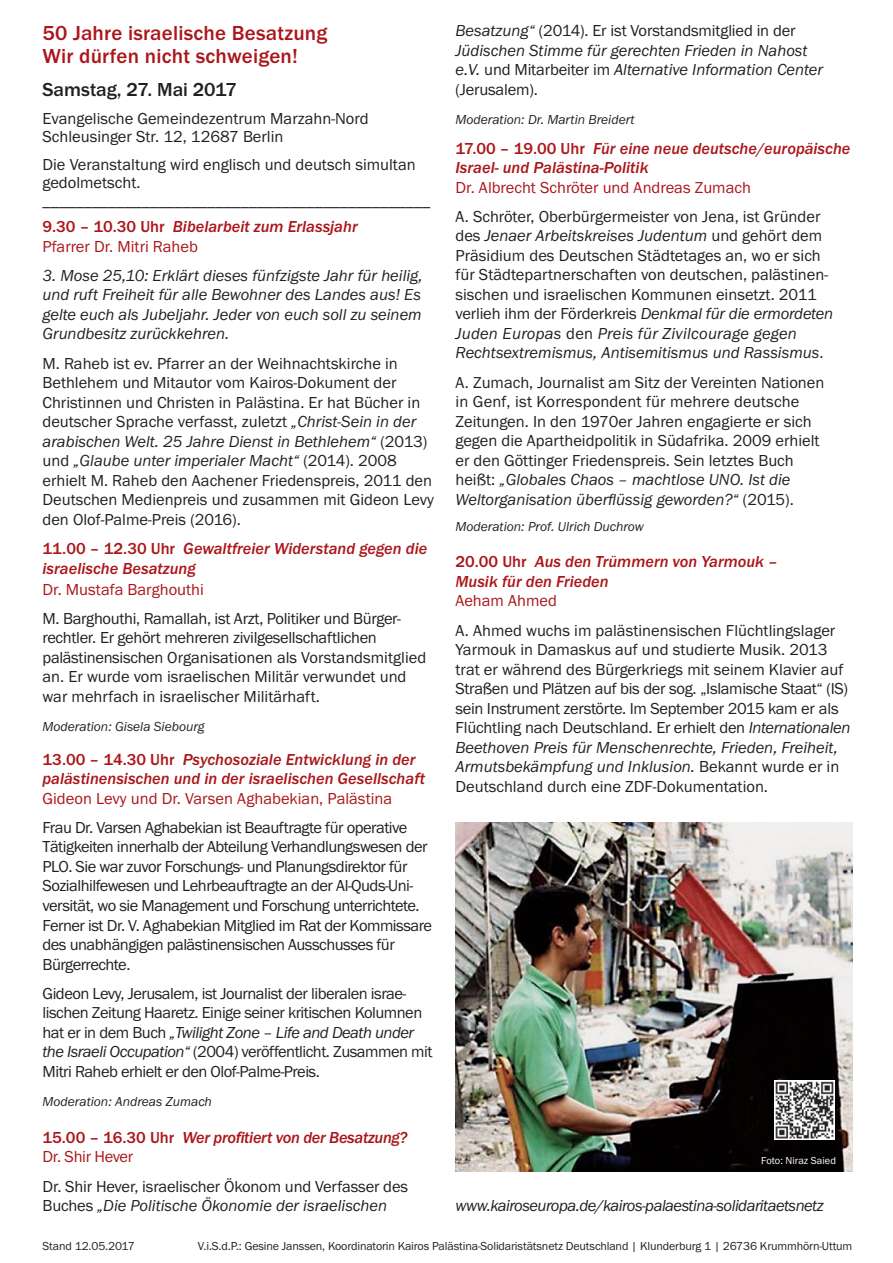
<style>
.page{position:relative;width:893px;height:1263px;background:#fff}
.page>*{position:absolute;margin:0;border:0;box-sizing:border-box;transform-origin:0 0}
.t1{font:700 21px/23.1px "Franklin Gothic";letter-spacing:.01em;color:#ab161a}
.t2{font:700 19.5px "Franklin Gothic";color:#231f20}
.t3{font:16.5px/19.5px "Franklin Gothic";letter-spacing:-.005em;color:#231f20}
.t4{font:16.5px/19.5px "Franklin Gothic";letter-spacing:-.03em;color:#231f20}
.t5{font:italic 700 16.5px/19.5px "Franklin Gothic";color:#ab161a}
.t6{font:italic 16.5px/19.5px "Franklin Gothic";color:#231f20;text-align:justify}
.t7{font:16.5px "Franklin Gothic";color:#ab161a}
.t8{font:italic 700 16.5px/19.5px "Franklin Gothic";letter-spacing:-.02em;color:#ab161a}
.t9{font:italic 16.5px "Franklin Gothic";letter-spacing:-.03em;color:#231f20}
.t10{font:italic 13.5px "Franklin Gothic";color:#231f20}
.t11{font:12px "Franklin Gothic";letter-spacing:-.01em;color:#231f20}
.t12{font:10.5px "Franklin Gothic";color:#fff}
.s1{font-style:normal}
.s2{font-weight:400;font-style:normal}
.s3{font-style:italic}
</style>
<div class="page">
<img style="left:455px;top:822px;width:397px;height:349px">
<img style="left:775px;top:1080px;width:59px;height:60px">
<p class="t1" style="left:43px;top:21px;width:286px">50 Jahre israelische Besatzung<br>Wir dürfen nicht schweigen!</p>
<p class="t2" style="left:43px;top:78px;width:196px">Samstag, 27. Mai 2017</p>
<p class="t3" style="left:43px;top:109px;width:328px;line-height:18.1px">Evangelische Gemeindezentrum Marzahn-Nord<br>Schleusinger Str. 12, 12687 Berlin</p>
<p class="t3" style="left:43px;top:156px;width:389px;line-height:18.1px">Die Veranstaltung wird englisch und deutsch simultan gedolmetscht. _______________________________________________</p>
<p class="t5" style="left:43px;top:217px;width:317px"><span class="s1">9.30 – 10.30 Uhr</span> Bibelarbeit zum Erlassjahr<br><span class="s2">Pfarrer Dr. Mitri Raheb</span></p>
<p class="t6" style="left:43px;top:266px;width:382px">3. Mose 25,10: Erklärt dieses fünfzigste Jahr für heilig, und ruft Freiheit für alle Bewohner des Landes aus! Es gelte euch als Jubeljahr. Jeder von euch soll zu seinem Grundbesitz zurückkehren.</p>
<p class="t3" style="left:43px;top:354px;width:393px">M. Raheb ist ev. Pfarrer an der Weihnachtskirche in Bethlehem und Mitautor vom Kairos-Dokument der Christinnen und Christen in Palästina. Er hat Bücher in deutscher Sprache verfasst, zuletzt <span class="s3">„Christ-Sein in der arabischen Welt. 25 Jahre Dienst in Bethlehem“</span> (2013) und <span class="s3">„Glaube unter imperialer Macht“</span> (2014). 2008 erhielt M. Raheb den Aachener Friedenspreis, 2011 den Deutschen Medienpreis und zusammen mit Gideon Levy den Olof-Palme-Preis (2016).</p>
<p class="t5" style="left:43px;top:539px;width:386px"><span class="s1">11.00 – 12.30 Uhr</span> Gewaltfreier Widerstand gegen die israelische Besatzung</p>
<p class="t7" style="left:43px;top:580px;width:163px">Dr. Mustafa Barghouthi</p>
<p class="t3" style="left:43px;top:609px;width:385px">M. Barghouthi, Ramallah, ist Arzt, Politiker und Bürger&shy;rechtler. Er gehört mehreren zivilgesellschaftlichen palästinensischen Organisationen als Vorstandsmitglied an. Er wurde vom israelischen Militär verwundet und war mehrfach in israelischer Militärhaft.</p>
<p class="t10" style="left:43px;top:719px;width:164px">Moderation: Gisela Siebourg</p>
<p class="t5" style="left:43px;top:750px;width:384px"><span class="s1">13.00 – 14.30 Uhr</span> Psychosoziale Entwicklung in der palästinensischen und in der israelischen Gesellschaft</p>
<p class="t7" style="left:43px;top:789px;width:351px">Gideon Levy und Dr. Varsen Aghabekian, Palästina</p>
<p class="t4" style="left:43px;top:818px;width:391px">Frau Dr. Varsen Aghabekian ist Beauftragte für operative Tätigkeiten innerhalb der Abteilung Verhandlungswesen der PLO. Sie war zuvor Forschungs- und Planungsdirektor für Sozialhilfewesen und Lehrbeauftragte an der Al-Quds-Uni&shy;versität, wo sie Management und Forschung unterrichtete.<br>Ferner ist Dr. V. Aghabekian Mitglied im Rat der Kommissare des unabhängigen palästinensischen Ausschusses für Bürgerrechte.</p>
<p class="t4" style="left:43px;top:984px;width:391px">Gideon Levy, Jerusalem, ist Journalist der liberalen israe&shy;lischen Zeitung Haaretz. Einige seiner kritischen Kolumnen hat er in dem Buch <span class="s3">„Twilight Zone – Life and Death under the Israeli Occupation“</span> (2004) veröffentlicht. Zusammen mit Mitri Raheb erhielt er den Olof-Palme-Preis.</p>
<p class="t10" style="left:43px;top:1094px;width:171px">Moderation: Andreas Zumach</p>
<p class="t8" style="left:43px;top:1128px;width:367px"><span class="s1">15.00 – 16.30 Uhr</span> Wer profitiert von der Besatzung?<br><span class="s2">Dr. Shir Hever</span></p>
<p class="t3" style="left:43px;top:1176px;width:367px">Dr. Shir Hever, israelischer Ökonom und Verfasser des<br>Buches <span class="s3">„Die Politische Ökonomie der israelischen</span></p>
<p class="t6" style="left:455px;top:22px;width:369px;text-align:left">Besatzung“ <span class="s1">(2014). Er ist Vorstandsmitglied in der </span>Jüdischen Stimme für gerechten Frieden in Nahost e.V. <span class="s1">und Mitarbeiter im</span> Alternative Information Center <span class="s1">(Jerusalem).</span></p>
<p class="t10" style="left:455px;top:112px;width:181px">Moderation: Dr. Martin Breidert</p>
<p class="t5" style="left:455px;top:139px;width:396px"><span class="s1">17.00 – 19.00 Uhr</span> Für eine neue deutsche/europäische<br>Israel- und Palästina-Politik</p>
<p class="t7" style="left:455px;top:178px;width:297px">Dr. Albrecht Schröter und Andreas Zumach</p>
<p class="t3" style="left:455px;top:207px;width:379px">A. Schröter, Oberbürgermeister von Jena, ist Gründer des <span class="s3">Jenaer Arbeitskreises Judentum</span> und gehört dem Präsidium des Deutschen Städtetages an, wo er sich für Städtepartnerschaften von deutschen, palästinen&shy;sischen und israelischen Kommunen einsetzt. 2011 verlieh ihm der Förderkreis <span class="s3">Denkmal für die ermordeten Juden Europas</span> den <span class="s3">Preis für Zivilcourage gegen Rechtsextremismus, Antisemitismus und Rassismus</span>.</p>
<p class="t3" style="left:455px;top:373px;width:370px">A. Zumach, Journalist am Sitz der Vereinten Nationen in Genf, ist Korrespondent für mehrere deutsche Zeitungen. In den 1970er Jahren engagierte er sich gegen die Apartheidpolitik in Südafrika. 2009 erhielt er den Göttinger Friedenspreis. Sein letztes Buch heißt: <span class="s3">„Globales Chaos – machtlose UNO. Ist die Weltorganisation überflüssig geworden?“</span> (2015).</p>
<p class="t10" style="left:455px;top:519px;width:190px">Moderation: Prof. Ulrich Duchrow</p>
<p class="t5" style="left:455px;top:552px;width:324px"><span class="s1">20.00 Uhr</span> Aus den Trümmern von Yarmouk –<br>Musik für den Frieden</p>
<p class="t7" style="left:455px;top:592px;width:103px">Aeham Ahmed</p>
<p class="t3" style="left:455px;top:621px;width:396px">A. Ahmed wuchs im palästinensischen Flüchtlingslager Yarmouk in Damaskus auf und studierte Musik. 2013 trat er während des Bürgerkriegs mit seinem Klavier auf Straßen und Plätzen auf bis der sog. „Islamische Staat“ (IS) sein Instrument zerstörte. Im September 2015 kam er als Flüchtling nach Deutschland. Er erhielt den <span class="s3">Internationalen Beethoven Preis für Menschenrechte, Frieden, Freiheit, Armutsbekämpfung und Inklusion.</span> Bekannt wurde er in Deutschland durch eine ZDF-Dokumentation.</p>
<p class="t12" style="left:761px;top:1155px;width:76px">Foto: Niraz Saied</p>
<p class="t9" style="left:455px;top:1196px;width:370px">www.kairoseuropa.de/kairos-palaestina-solidaritaetsnetz</p>
<p class="t11" style="left:43px;top:1239px;width:94px">Stand 12.05.2017</p>
<p class="t11" style="left:198px;top:1239px;width:656px">V.i.S.d.P.: Gesine Janssen, Koordinatorin Kairos Palästina-Solidaristätsnetz Deutschland | Klunderburg 1 | 26736 Krummhörn-Uttum</p>
</div>
